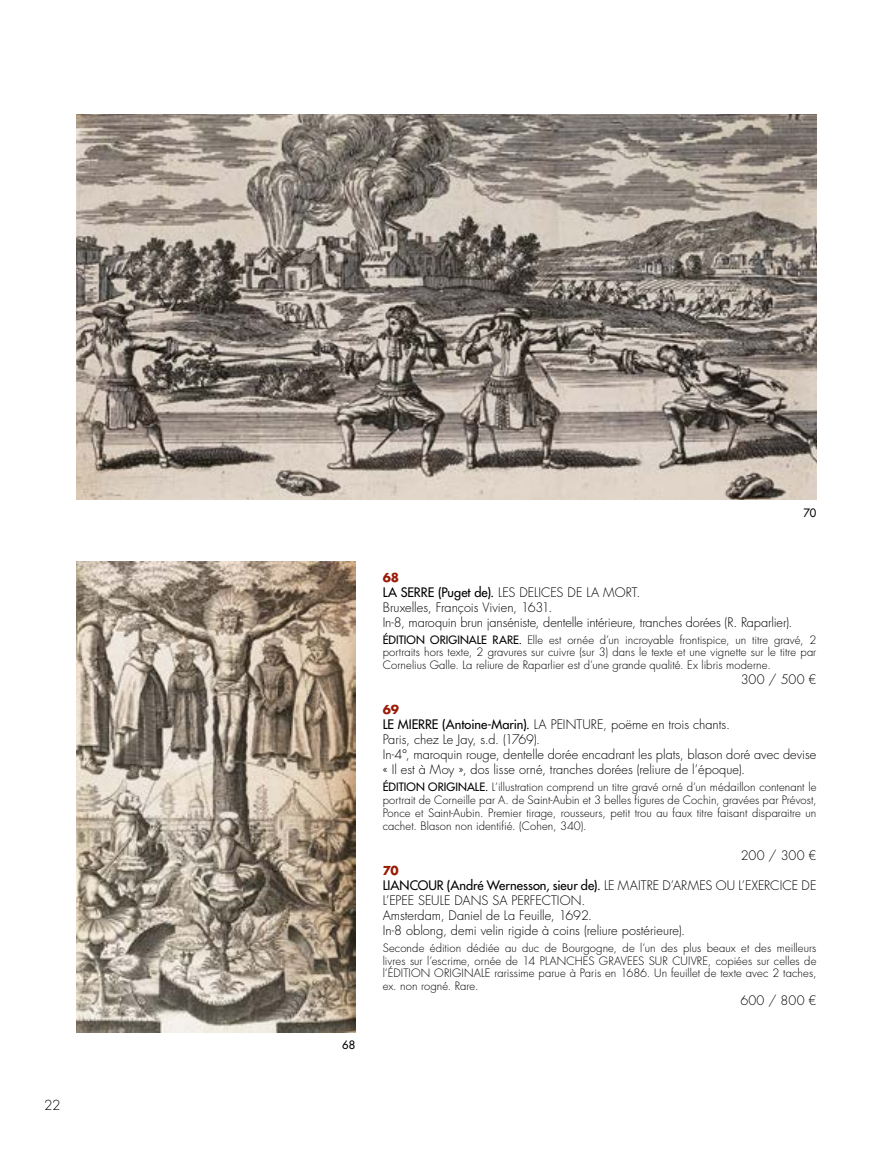
<style>
.page{position:relative;width:893px;height:1149px;background:#fff}
.page>*{position:absolute;margin:0;border:0;box-sizing:border-box;transform-origin:0 0}
.t1{font:300 13.5px "Futura Std";color:#000}
.t2{font:300 12.75px/15px "Futura Std";letter-spacing:-.005em;color:#000}
.t3{font:700 12px "Futura Std";color:#991a05}
.t4{font:300 11.25px/12.8px "Futura Std";letter-spacing:.005em;color:#000;text-align:justify}
.t5{font:500 11.25px "Futura Std";color:#000}
.s1{font-weight:500}
</style>
<div class="page">
<img style="left:77px;top:561px;width:278px;height:470px">
<img style="left:77px;top:115px;width:739px;height:384px">
<p class="t1" style="left:44px;top:1096px;width:18px">22</p>
<p class="t5" style="left:342px;top:1037px;width:15px">68</p>
<p class="t5" style="left:803px;top:505px;width:15px">70</p>
<p class="t3" style="left:383px;top:569px;width:18px">68</p>
<p class="t2" style="left:383px;top:584px;width:411px"><span class="s1">LA SERRE (Puget de).</span> LES DELICES DE LA MORT.<br>Bruxelles, François Vivien, 1631.<br>In-8, maroquin brun janséniste, dentelle intérieure, tranches dorées (R. Raparlier).</p>
<p class="t4" style="left:383px;top:633px;width:435px"><span class="s1">ÉDITION ORIGINALE RARE.</span> Elle est ornée d’un incroyable frontispice, un titre gravé, 2 portraits hors texte, 2 gravures sur cuivre (sur 3) dans le texte et une vignette sur le titre par Cornelius Galle. La reliure de Raparlier est d’une grande qualité. Ex libris moderne.</p>
<p class="t2" style="left:741px;top:672px;width:77px">300 / 500 €</p>
<p class="t3" style="left:383px;top:701px;width:18px">69</p>
<p class="t2" style="left:383px;top:717px;width:435px"><span class="s1">LE MIERRE (Antoine-Marin).</span> LA PEINTURE, poëme en trois chants.<br>Paris, chez Le Jay, s.d. (1769).<br>In-4°, maroquin rouge, dentelle dorée encadrant les plats, blason doré avec devise « Il est à Moy », dos lisse orné, tranches dorées (reliure de l’époque).</p>
<p class="t4" style="left:383px;top:781px;width:435px"><span class="s1">ÉDITION ORIGINALE.</span> L’illustration comprend un titre gravé orné d’un médaillon contenant le portrait de Corneille par A. de Saint-Aubin et 3 belles figures de Cochin, gravées par Prévost, Ponce et Saint-Aubin. Premier tirage, rousseurs, petit trou au faux titre faisant disparaitre un cachet. Blason non identifié. (Cohen, 340).</p>
<p class="t2" style="left:741px;top:847px;width:77px">200 / 300 €</p>
<p class="t3" style="left:383px;top:861px;width:18px">70</p>
<p class="t2" style="left:383px;top:877px;width:435px"><span class="s1">LIANCOUR (André Wernesson, sieur de).</span> LE MAITRE D’ARMES OU L’EXERCICE DE L’EPEE SEULE DANS SA PERFECTION.<br>Amsterdam, Daniel de La Feuille, 1692.<br>In-8 oblong, demi velin rigide à coins (reliure postérieure).</p>
<p class="t4" style="left:383px;top:941px;width:435px">Seconde édition dédiée au duc de Bourgogne, de l’un des plus beaux et des meilleurs livres sur l’escrime, ornée de 14 PLANCHES GRAVEES SUR CUIVRE, copiées sur celles de l’ÉDITION ORIGINALE rarissime parue à Paris en 1686. Un feuillet de texte avec 2 taches, ex. non rogné. Rare.</p>
<p class="t2" style="left:740px;top:992px;width:77px">600 / 800 €</p>
</div>
